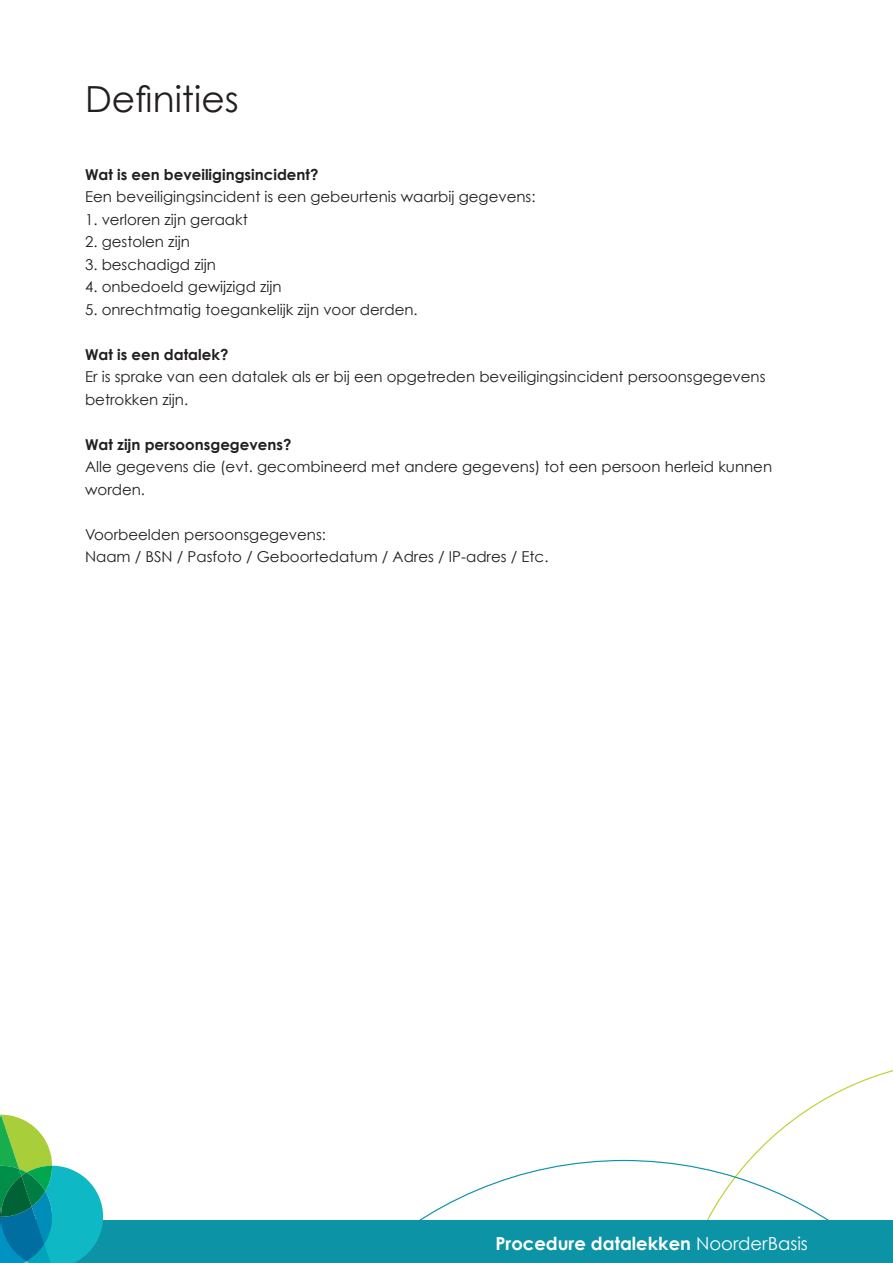
<style>
.page{position:relative;width:893px;height:1263px;background:#fff}
.page>*{position:absolute;margin:0;border:0;box-sizing:border-box;transform-origin:0 0}
.t1{font:36px "Century Gothic";color:#231f20}
.t2{font:700 18px "Century Gothic";color:#fff}
.t3{font:15px/22.5px "Century Gothic";color:#231f20}
.t4{font:700 15px "Century Gothic";color:#231f20}
.s1{font-weight:400}
</style>
<div class="page">
<svg style="left:749px;top:1070px;width:144px;height:90px"></svg>
<svg style="left:419px;top:1160px;width:410px;height:60px"></svg>
<div style="left:0;top:1220px;width:893px;height:43px;background:#0c93a6"></div>
<svg style="left:0;top:1115px;width:103px;height:148px"></svg>
<h1 class="t1" style="left:85px;top:77px;width:155px">Definities</h1>
<p class="t4" style="left:85px;top:165px;width:235px">Wat is een beveiligingsincident?</p>
<p class="t3" style="left:85px;top:185px;width:452px">Een beveiligingsincident is een gebeurtenis waarbij gegevens:</p>
<p class="t3" style="left:85px;top:208px;width:164px">1. verloren zijn geraakt</p>
<p class="t3" style="left:85px;top:230px;width:106px">2. gestolen zijn</p>
<p class="t3" style="left:85px;top:253px;width:132px">3. beschadigd zijn</p>
<p class="t3" style="left:85px;top:275px;width:198px">4. onbedoeld gewijzigd zijn</p>
<p class="t3" style="left:85px;top:298px;width:334px">5. onrechtmatig toegankelijk zijn voor derden.</p>
<p class="t4" style="left:85px;top:345px;width:145px">Wat is een datalek?</p>
<p class="t3" style="left:85px;top:365px;width:682px">Er is sprake van een datalek als er bij een opgetreden beveiligingsincident persoonsgegevens betrokken zijn.</p>
<p class="t4" style="left:85px;top:435px;width:208px">Wat zijn persoonsgegevens?</p>
<p class="t3" style="left:85px;top:455px;width:689px">Alle gegevens die (evt. gecombineerd met andere gegevens) tot een persoon herleid kunnen worden.</p>
<p class="t3" style="left:85px;top:523px;width:465px">Voorbeelden persoonsgegevens:<br>Naam / BSN / Pasfoto / Geboortedatum / Adres / IP-adres / Etc.</p>
<p class="t2" style="left:495px;top:1232px;width:314px">Procedure datalekken <span class="s1">NoorderBasis</span></p>
</div>
